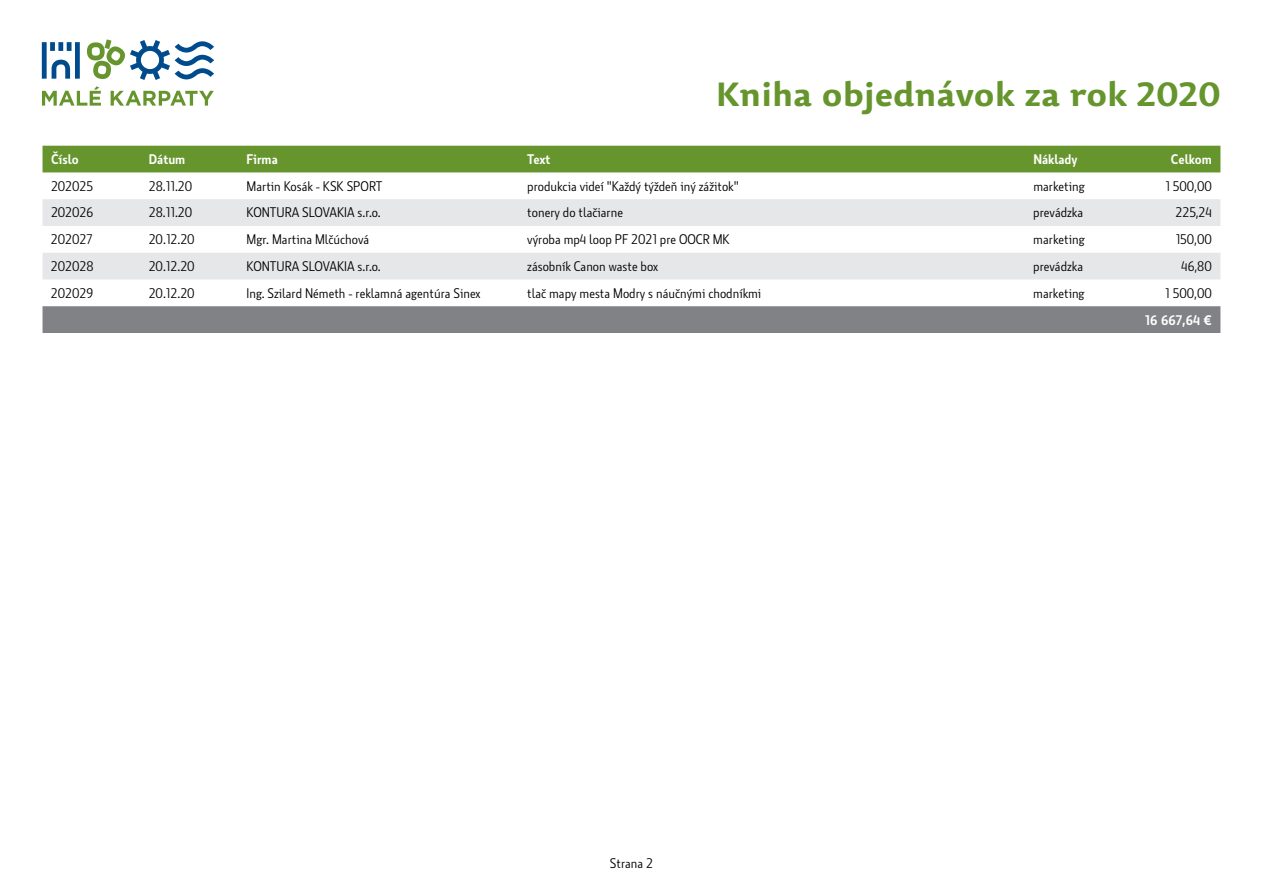
<style>
.page{position:relative;width:1263px;height:893px;background:#fff}
.page>*{position:absolute;margin:0;border:0;box-sizing:border-box;transform-origin:0 0}
.t1{font:700 33px "Dederon Sans";color:#66952e}
.t2{font:13.5px "Botanika";color:#000}
.t3{font:600 13.5px "Botanika";color:#fff}
</style>
<div class="page">
<svg style="left:42px;top:86px;width:172px;height:20px"></svg>
<svg style="left:42px;top:42px;width:38px;height:37px"></svg>
<svg style="left:87px;top:39px;width:127px;height:41px"></svg>
<div style="left:43px;top:146px;width:1177px;height:26px;background:#66952e"></div>
<svg style="left:43px;top:199px;width:1177px;height:80px;fill:#e6e7e8"></svg>
<div style="left:43px;top:306px;width:1177px;height:27px;background:#808285"></div>
<h1 class="t1" style="left:716px;top:70px;width:506px">Kniha objednávok za rok 2020</h1>
<p class="t3" style="left:51px;top:151px;width:29px">Číslo</p>
<p class="t3" style="left:149px;top:151px;width:38px">Dátum</p>
<p class="t3" style="left:247px;top:151px;width:33px">Firma</p>
<p class="t3" style="left:527px;top:151px;width:25px">Text</p>
<p class="t3" style="left:1033px;top:151px;width:46px">Náklady</p>
<p class="t3" style="left:1171px;top:151px;width:43px">Celkom</p>
<p class="t2" style="left:51px;top:178px;width:43px">202025</p>
<p class="t2" style="left:149px;top:178px;width:45px">28.11.20</p>
<p class="t2" style="left:247px;top:178px;width:137px">Martin Kosák - KSK SPORT</p>
<p class="t2" style="left:527px;top:178px;width:213px">produkcia videí "Každý týždeň iný zážitok"</p>
<p class="t2" style="left:1033px;top:178px;width:53px">marketing</p>
<p class="t2" style="left:1165px;top:178px;width:48px">1 500,00</p>
<p class="t2" style="left:51px;top:205px;width:44px">202026</p>
<p class="t2" style="left:149px;top:205px;width:45px">28.11.20</p>
<p class="t2" style="left:247px;top:205px;width:135px">KONTURA SLOVAKIA s.r.o.</p>
<p class="t2" style="left:527px;top:205px;width:97px">tonery do tlačiarne</p>
<p class="t2" style="left:1033px;top:205px;width:51px">prevádzka</p>
<p class="t2" style="left:1175px;top:205px;width:38px">225,24</p>
<p class="t2" style="left:51px;top:231px;width:43px">202027</p>
<p class="t2" style="left:149px;top:231px;width:47px">20.12.20</p>
<p class="t2" style="left:247px;top:231px;width:124px">Mgr. Martina Mlčúchová</p>
<p class="t2" style="left:527px;top:231px;width:204px">výroba mp4 loop PF 2021 pre OOCR MK</p>
<p class="t2" style="left:1033px;top:231px;width:53px">marketing</p>
<p class="t2" style="left:1176px;top:231px;width:38px">150,00</p>
<p class="t2" style="left:51px;top:258px;width:44px">202028</p>
<p class="t2" style="left:149px;top:258px;width:47px">20.12.20</p>
<p class="t2" style="left:247px;top:258px;width:135px">KONTURA SLOVAKIA s.r.o.</p>
<p class="t2" style="left:527px;top:258px;width:132px">zásobník Canon waste box</p>
<p class="t2" style="left:1033px;top:258px;width:51px">prevádzka</p>
<p class="t2" style="left:1181px;top:258px;width:32px">46,80</p>
<p class="t2" style="left:51px;top:285px;width:44px">202029</p>
<p class="t2" style="left:149px;top:285px;width:47px">20.12.20</p>
<p class="t2" style="left:247px;top:285px;width:235px">Ing. Szilard Németh - reklamná agentúra Sinex</p>
<p class="t2" style="left:527px;top:285px;width:236px">tlač mapy mesta Modry s náučnými chodníkmi</p>
<p class="t2" style="left:1033px;top:285px;width:53px">marketing</p>
<p class="t2" style="left:1165px;top:285px;width:48px">1 500,00</p>
<p class="t3" style="left:1145px;top:311px;width:68px">16 667,64 €</p>
<p class="t2" style="left:610px;top:855px;width:45px">Strana 2</p>
</div>
